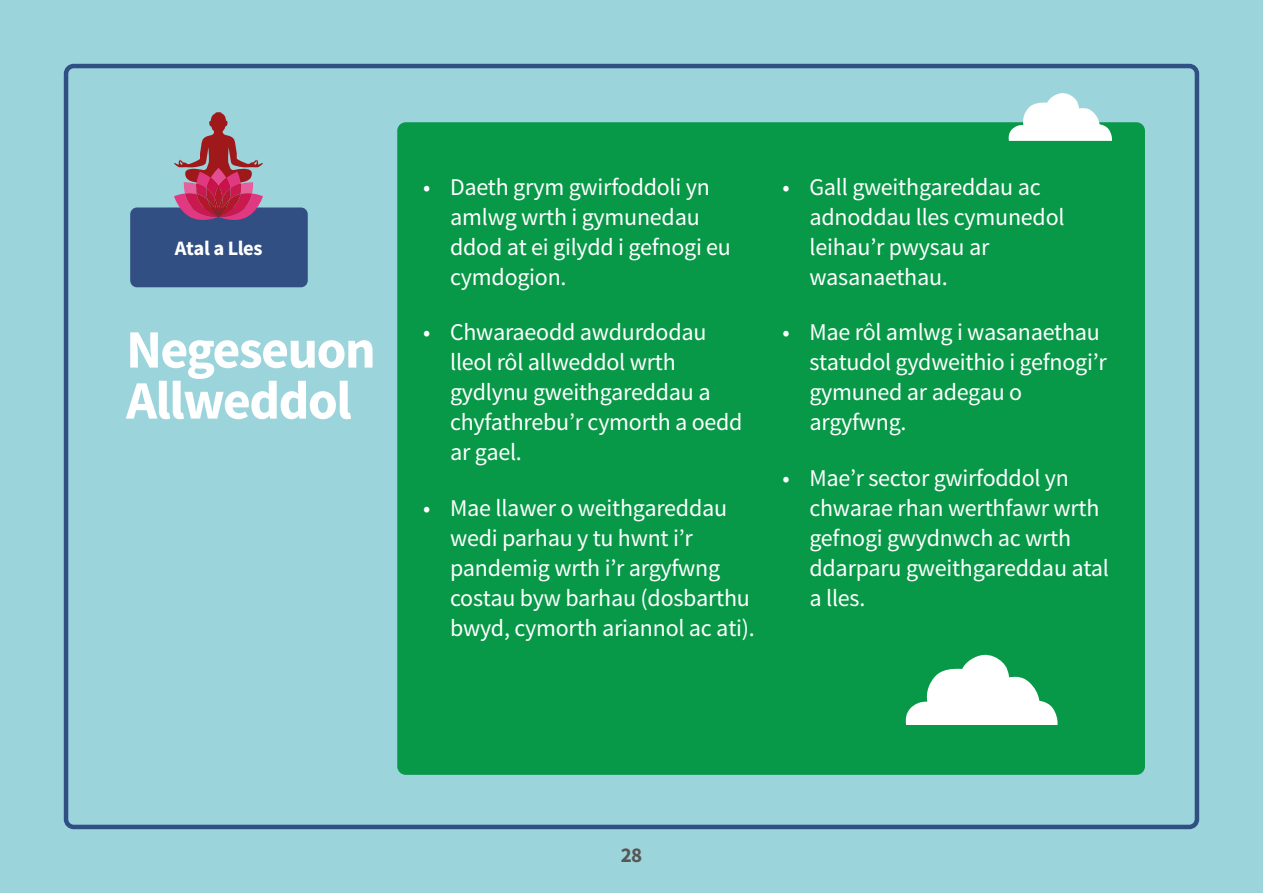
<style>
.page{position:relative;width:1263px;height:893px;background:#9cd4dc}
.page>*{position:absolute;margin:0;border:0;box-sizing:border-box;transform-origin:0 0}
.t1{font:700 54px/51px "Source Sans Pro";letter-spacing:-.03em;color:#fff}
.t2{font:24px/30px "Source Sans Pro";letter-spacing:-.01em;color:#fff}
.t3{font:700 21px "Source Sans Pro";color:#575756}
.t4{font:700 20.4px "Source Sans Pro";letter-spacing:-.02em;color:#fff}
</style>
<div class="page">
<div style="left:130px;top:207px;width:178px;height:80px;background:#314f82;border-radius:7px"></div>
<svg style="left:174px;top:112px;width:89px;height:108px"></svg>
<div style="left:64px;top:64px;width:1135px;height:765px;border:4px solid #304f82;border-radius:8px"></div>
<div style="left:397px;top:122px;width:748px;height:653px;background:#089948;border-radius:9px"></div>
<svg style="left:905px;top:654px;width:153px;height:71px"></svg>
<svg style="left:1008px;top:93px;width:104px;height:48px"></svg>
<p class="t4" style="left:175px;top:235px;width:89px">Atal a Lles</p>
<p class="t1" style="left:126px;top:326px;width:251px">Negeseuon<br>Allweddol</p>
<p class="t2" style="left:450px;top:172px;width:282px;text-indent:-27px">• Daeth grym gwirfoddoli yn amlwg wrth i gymunedau ddod at ei gilydd i gefnogi eu cymdogion.</p>
<p class="t2" style="left:450px;top:318px;width:294px;text-indent:-27px">• Chwaraeodd awdurdodau lleol rôl allweddol wrth gydlynu gweithgareddau a chyfathrebu’r cymorth a oedd ar gael.</p>
<p class="t2" style="left:450px;top:493px;width:306px;text-indent:-27px">• Mae llawer o weithgareddau wedi parhau y tu hwnt i’r pandemig wrth i’r argyfwng costau byw barhau (dosbarthu bwyd, cymorth ariannol ac ati).</p>
<p class="t2" style="left:809px;top:172px;width:257px;text-indent:-27px">• Gall gweithgareddau ac adnoddau lles cymunedol leihau’r pwysau ar wasanaethau.</p>
<p class="t2" style="left:809px;top:318px;width:299px;text-indent:-27px">• Mae rôl amlwg i wasanaethau statudol gydweithio i gefnogi’r gymuned ar adegau o argyfwng.</p>
<p class="t2" style="left:809px;top:463px;width:301px;text-indent:-27px">• Mae’r sector gwirfoddol yn chwarae rhan werthfawr wrth gefnogi gwydnwch ac wrth ddarparu gweithgareddau atal a lles.</p>
<p class="t3" style="left:621px;top:841px;width:23px">28</p>
</div>
